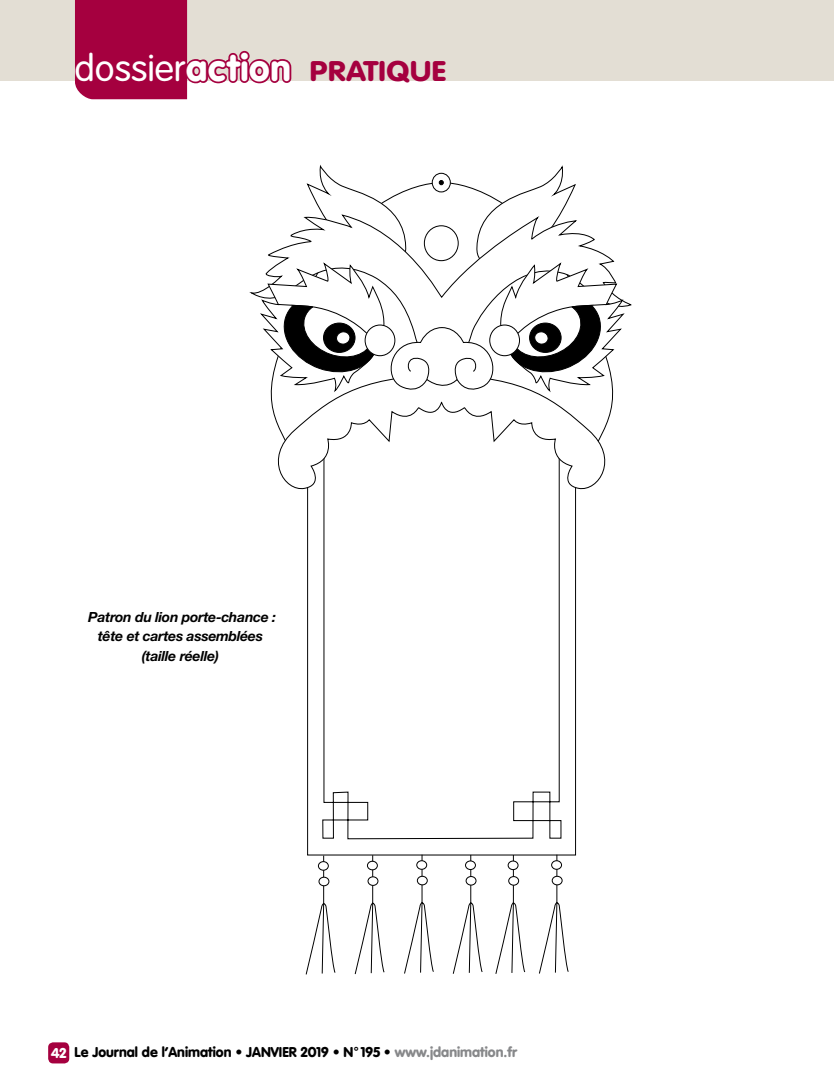
<style>
.page{position:relative;width:834px;height:1092px;background:#fff}
.page>*{position:absolute;margin:0;border:0;box-sizing:border-box;transform-origin:0 0}
.t1{font:900 28px "VAG Rounded";letter-spacing:.02em;color:#a5003f;scale:1.1 1}
.t2{font:900 14px "VAG Rounded";color:#000}
.t3{font:italic 700 14px/19.2px "Helvetica Neue";letter-spacing:-.02em;color:#000;text-align:center}
.s1{font-weight:300;font-size:36.75px;color:#fff}
.s2{font-size:36.75px;color:#fff}
.s3{color:#fff}
.s4{color:#87888a}
</style>
<div class="page">
<div style="left:48px;top:1042px;width:21px;height:21px;background:#a5003f;border-radius:5px"></div>
<div style="left:0;top:0;width:833px;height:81px;background:#e3ded4"></div>
<svg style="left:75px;top:0;width:217px;height:99px"></svg>
<svg style="left:307px;top:493px;width:269px;height:362px"></svg>
<svg style="left:322px;top:493px;width:239px;height:346px"></svg>
<svg style="left:270px;top:396px;width:343px;height:97px"></svg>
<svg style="left:259px;top:165px;width:366px;height:231px"></svg>
<svg style="left:305px;top:819px;width:31px;height:156px"></svg>
<div style="left:318px;top:861px;width:10px;height:9px;background:#fff;border-radius:50%"></div>
<div style="left:318px;top:861px;width:11px;height:9px;border:1px solid #000;border-radius:50%"></div>
<div style="left:319px;top:877px;width:10px;height:8px;background:#fff;border-radius:50%"></div>
<div style="left:318px;top:876px;width:11px;height:10px;border:1px solid #000;border-radius:50%"></div>
<svg style="left:354px;top:818px;width:31px;height:156px"></svg>
<div style="left:367px;top:861px;width:10px;height:8px;background:#fff;border-radius:50%"></div>
<div style="left:367px;top:860px;width:11px;height:10px;border:1px solid #000;border-radius:50%"></div>
<div style="left:368px;top:876px;width:10px;height:9px;background:#fff;border-radius:50%"></div>
<div style="left:367px;top:876px;width:11px;height:9px;border:1px solid #000;border-radius:50%"></div>
<svg style="left:403px;top:818px;width:31px;height:156px"></svg>
<div style="left:416px;top:860px;width:10px;height:9px;background:#fff;border-radius:50%"></div>
<div style="left:416px;top:860px;width:11px;height:9px;border:1px solid #000;border-radius:50%"></div>
<div style="left:417px;top:876px;width:10px;height:8px;background:#fff;border-radius:50%"></div>
<div style="left:417px;top:875px;width:10px;height:10px;border:1px solid #000;border-radius:50%"></div>
<svg style="left:452px;top:818px;width:31px;height:156px"></svg>
<div style="left:465px;top:860px;width:10px;height:9px;background:#fff;border-radius:50%"></div>
<div style="left:465px;top:860px;width:11px;height:9px;border:1px solid #000;border-radius:50%"></div>
<div style="left:466px;top:876px;width:10px;height:9px;background:#fff;border-radius:50%"></div>
<div style="left:465px;top:876px;width:11px;height:9px;border:1px solid #000;border-radius:50%"></div>
<svg style="left:495px;top:818px;width:31px;height:156px"></svg>
<div style="left:508px;top:861px;width:10px;height:8px;background:#fff;border-radius:50%"></div>
<div style="left:507px;top:860px;width:11px;height:10px;border:1px solid #000;border-radius:50%"></div>
<div style="left:508px;top:876px;width:10px;height:9px;background:#fff;border-radius:50%"></div>
<div style="left:508px;top:876px;width:11px;height:9px;border:1px solid #000;border-radius:50%"></div>
<svg style="left:538px;top:818px;width:31px;height:156px"></svg>
<div style="left:551px;top:860px;width:10px;height:9px;background:#fff;border-radius:50%"></div>
<div style="left:551px;top:860px;width:11px;height:9px;border:1px solid #000;border-radius:50%"></div>
<svg style="left:552px;top:876px;width:10px;height:8px"></svg>
<div style="left:551px;top:875px;width:11px;height:10px;border:1px solid #000;border-radius:50%"></div>
<h1 class="t1" style="left:74px;top:54px;width:338px"><span class="s1">dossier</span><span class="s2">action</span> pratique</h1>
<p class="t3" style="left:88px;top:607px;width:189px">Patron du lion porte-chance : tête et cartes assemblées (taille réelle)</p>
<p class="t2" style="left:51px;top:1043px;width:467px"><span class="s3">42</span> Le Journal de l’Animation • JANVIER 2019 • N° 195 • <span class="s4">www.jdanimation.fr</span></p>
</div>
